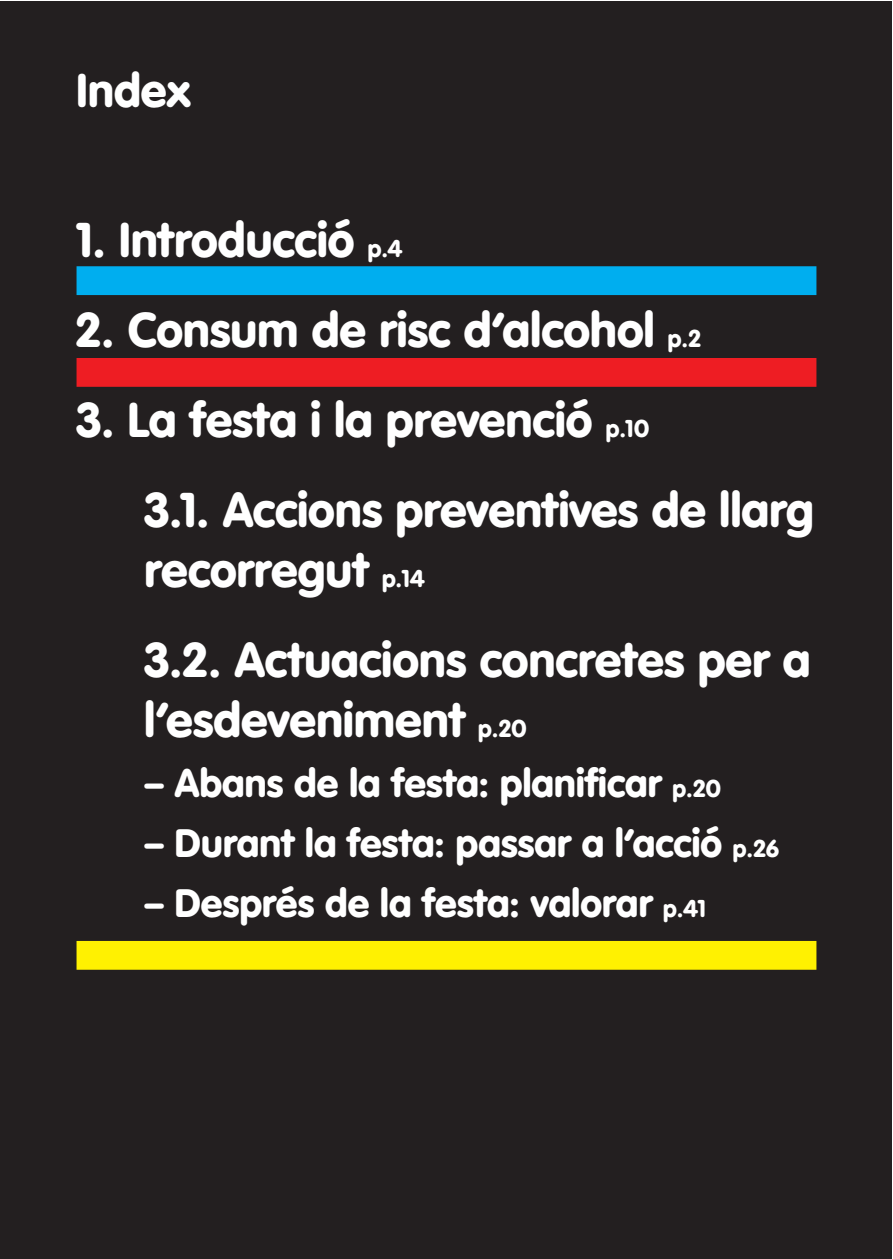
<style>
.page{position:relative;width:893px;height:1259px;background:#fff}
.page>*{position:absolute;margin:0;border:0;box-sizing:border-box;transform-origin:0 0}
.t1{font:900 48px/90px "VAG Rounded Std";letter-spacing:.005em;color:#fff}
.t2{font:900 46.5px "VAG Rounded Std";letter-spacing:.005em;color:#fff}
.t3{font:900 39px "VAG Rounded Std";letter-spacing:.005em;color:#fff}
.s1{font-size:24px}
</style>
<div class="page">
<div style="left:0;top:2px;width:891px;height:1257px;background:#231f20"></div>
<div style="left:77px;top:266px;width:739px;height:29px;background:#00aeef"></div>
<div style="left:77px;top:358px;width:739px;height:29px;background:#ee1d23"></div>
<div style="left:77px;top:941px;width:739px;height:28px;background:#fff101"></div>
<p class="t2" style="left:77px;top:62px;width:115px">Index</p>
<p class="t1" style="left:77px;top:196px;width:328px">1. Introducció <span class="s1">p.4</span></p>
<p class="t1" style="left:77px;top:286px;width:626px">2. Consum de risc d’alcohol <span class="s1">p.2</span></p>
<p class="t1" style="left:145px;top:376px;width:671px;text-indent:-68px">3. La festa i la prevenció <span class="s1">p.10<br></span>3.1. Accions preventives de llarg</p>
<p class="t1" style="left:145px;top:526px;width:667px">recorregut <span class="s1">p.14<br></span>3.2. Actuacions concretes per a</p>
<p class="t1" style="left:145px;top:676px;width:384px">l’esdeveniment <span class="s1">p.20</span></p>
<p class="t3" style="left:145px;top:759px;width:578px">– Abans de la festa: planificar <span class="s1">p.20</span></p>
<p class="t3" style="left:145px;top:819px;width:636px">– Durant la festa: passar a l’acció <span class="s1">p.26</span></p>
<p class="t3" style="left:145px;top:879px;width:563px">– Després de la festa: valorar <span class="s1">p.41</span></p>
</div>
